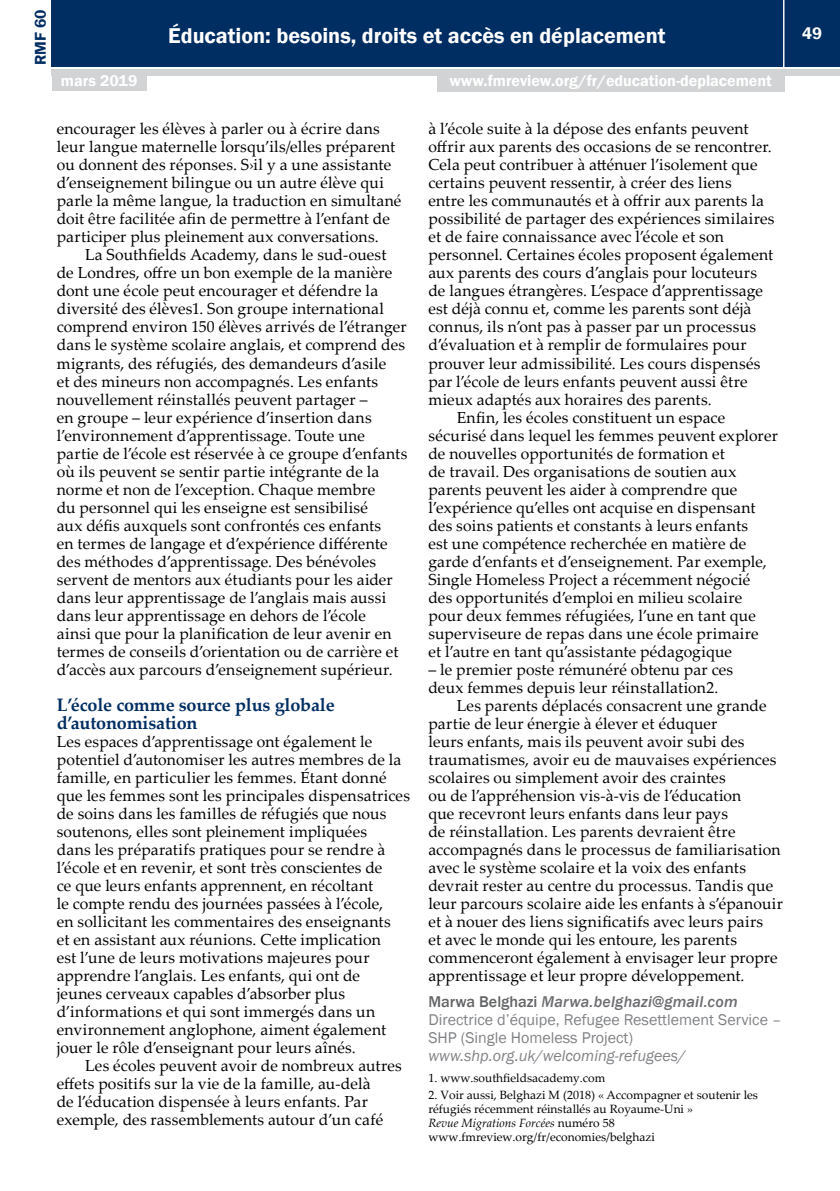
<style>
.page{position:relative;width:840px;height:1191px;background:#fff}
.page>*{position:absolute;margin:0;border:0;box-sizing:border-box;transform-origin:0 0}
.t1{font:600 22px "Franklin Gothic";color:#fff}
.t2{font:700 18px/18px "Palatino Linotype";letter-spacing:-.01em;color:#002d62}
.t3{font:600 17px "Franklin Gothic";color:#fff}
.t4{font:16px/18px "Palatino Linotype";letter-spacing:.01em;color:#000}
.t5{font:16px/18px "Franklin Gothic";color:#808285}
.t6{font:600 16px "Franklin Gothic";color:#fff}
.t7{font:italic 16px "Franklin Gothic";color:#808285}
.t8{font:600 16px "Franklin Gothic";color:#002d62}
.t9{font:12px/14px "Palatino Linotype";color:#000}
.s1{font-weight:500;color:#636466}
.s2{font-weight:500;font-style:italic;color:#6d6e71}
.s3{font-style:italic}
</style>
<div class="page">
<div style="left:52px;top:0;width:787px;height:66px;background:#002d62"></div>
<div style="left:52px;top:69px;width:787px;height:6px;background:#d1d3d4"></div>
<hr style="left:782px;top:0;width:2px;height:68px;background:#fff">
<div style="left:52px;top:73px;width:94px;height:18px;background:#d1d3d4"></div>
<div style="left:436px;top:74px;width:348px;height:18px;background:#d1d3d4"></div>
<p class="t8" style="left:31px;top:65px;width:57px;rotate:-90deg">RMF 60</p>
<h1 class="t1" style="left:168px;top:22px;width:498px">Éducation: besoins, droits et accès en déplacement</h1>
<p class="t6" style="left:61px;top:71px;width:78px">mars 2019</p>
<p class="t6" style="left:449px;top:71px;width:324px">www.fmreview.org/fr/education-deplacement</p>
<p class="t4" style="left:57px;top:119px;width:346px">encourager les élèves à parler ou à écrire dans leur langue maternelle lorsqu’ils/elles préparent ou donnent des réponses. S›il y a une assistante d’enseignement bilingue ou un autre élève qui parle la même langue, la traduction en simultané doit être facilitée afin de permettre à l’enfant de participer plus pleinement aux conversations.</p>
<p class="t4" style="left:57px;top:245px;width:352px;text-indent:28px">La Southfields Academy, dans le sud-ouest de Londres, offre un bon exemple de la manière dont une école peut encourager et défendre la diversité des élèves1. Son groupe international comprend environ 150 élèves arrivés de l’étranger dans le système scolaire anglais, et comprend des migrants, des réfugiés, des demandeurs d’asile<br>et des mineurs non accompagnés. Les enfants nouvellement réinstallés peuvent partager –<br>en groupe – leur expérience d’insertion dans l’environnement d’apprentissage. Toute une partie de l’école est réservée à ce groupe d’enfants où ils peuvent se sentir partie intégrante de la norme et non de l’exception. Chaque membre<br>du personnel qui les enseigne est sensibilisé<br>aux défis auxquels sont confrontés ces enfants<br>en termes de langage et d’expérience différente des méthodes d’apprentissage. Des bénévoles servent de mentors aux étudiants pour les aider dans leur apprentissage de l’anglais mais aussi dans leur apprentissage en dehors de l’école<br>ainsi que pour la planification de leur avenir en termes de conseils d’orientation ou de carrière et d’accès aux parcours d’enseignement supérieur.</p>
<p class="t2" style="left:57px;top:695px;width:279px">L’école comme source plus globale d’autonomisation</p>
<p class="t4" style="left:57px;top:731px;width:354px">Les espaces d’apprentissage ont également le potentiel d’autonomiser les autres membres de la famille, en particulier les femmes. Étant donné que les femmes sont les principales dispensatrices de soins dans les familles de réfugiés que nous soutenons, elles sont pleinement impliquées<br>dans les préparatifs pratiques pour se rendre à l’école et en revenir, et sont très conscientes de<br>ce que leurs enfants apprennent, en récoltant<br>le compte rendu des journées passées à l’école,<br>en sollicitant les commentaires des enseignants<br>et en assistant aux réunions. Cette implication<br>est l’une de leurs motivations majeures pour apprendre l’anglais. Les enfants, qui ont de<br>jeunes cerveaux capables d’absorber plus d’informations et qui sont immergés dans un environnement anglophone, aiment également jouer le rôle d’enseignant pour leurs aînés.</p>
<p class="t4" style="left:57px;top:1055px;width:346px;text-indent:28px">Les écoles peuvent avoir de nombreux autres effets positifs sur la vie de la famille, au-delà<br>de l’éducation dispensée à leurs enfants. Par exemple, des rassemblements autour d’un café</p>
<p class="t4" style="left:428px;top:119px;width:321px">à l’école suite à la dépose des enfants peuvent</p>
<p class="t4" style="left:428px;top:137px;width:345px">offrir aux parents des occasions de se rencontrer.</p>
<p class="t4" style="left:428px;top:155px;width:330px">Cela peut contribuer à atténuer l’isolement que</p>
<p class="t4" style="left:428px;top:173px;width:304px">certains peuvent ressentir, à créer des liens</p>
<p class="t4" style="left:428px;top:191px;width:337px">entre les communautés et à offrir aux parents la</p>
<p class="t4" style="left:428px;top:209px;width:347px">possibilité de partager des expériences similaires</p>
<p class="t4" style="left:428px;top:227px;width:297px">et de faire connaissance avec l’école et son</p>
<p class="t4" style="left:428px;top:245px;width:346px">personnel. Certaines écoles proposent également</p>
<p class="t4" style="left:428px;top:263px;width:330px">aux parents des cours d’anglais pour locuteurs</p>
<p class="t4" style="left:428px;top:281px;width:336px">de langues étrangères. L’espace d’apprentissage</p>
<p class="t4" style="left:428px;top:299px;width:324px">est déjà connu et, comme les parents sont déjà</p>
<p class="t4" style="left:428px;top:317px;width:329px">connus, ils n’ont pas à passer par un processus</p>
<p class="t4" style="left:428px;top:335px;width:320px">d’évaluation et à remplir de formulaires pour</p>
<p class="t4" style="left:428px;top:353px;width:333px">prouver leur admissibilité. Les cours dispensés</p>
<p class="t4" style="left:428px;top:371px;width:320px">par l’école de leurs enfants peuvent aussi être</p>
<p class="t4" style="left:428px;top:389px;width:284px">mieux adaptés aux horaires des parents.</p>
<p class="t4" style="left:456px;top:407px;width:270px">Enfin, les écoles constituent un espace</p>
<p class="t4" style="left:428px;top:425px;width:351px">sécurisé dans lequel les femmes peuvent explorer</p>
<p class="t4" style="left:428px;top:443px;width:298px">de nouvelles opportunités de formation et</p>
<p class="t4" style="left:428px;top:461px;width:309px">de travail. Des organisations de soutien aux</p>
<p class="t4" style="left:428px;top:479px;width:310px">parents peuvent les aider à comprendre que</p>
<p class="t4" style="left:428px;top:497px;width:328px">l’expérience qu’elles ont acquise en dispensant</p>
<p class="t4" style="left:428px;top:515px;width:321px">des soins patients et constants à leurs enfants</p>
<p class="t4" style="left:428px;top:533px;width:319px">est une compétence recherchée en matière de</p>
<p class="t4" style="left:428px;top:551px;width:339px">garde d’enfants et d’enseignement. Par exemple,</p>
<p class="t4" style="left:428px;top:569px;width:323px">Single Homeless Project a récemment négocié</p>
<p class="t4" style="left:428px;top:587px;width:315px">des opportunités d’emploi en milieu scolaire</p>
<p class="t4" style="left:428px;top:605px;width:329px">pour deux femmes réfugiées, l’une en tant que</p>
<p class="t4" style="left:428px;top:623px;width:332px">superviseure de repas dans une école primaire</p>
<p class="t4" style="left:428px;top:641px;width:305px">et l’autre en tant qu’assistante pédagogique</p>
<p class="t4" style="left:428px;top:659px;width:306px">– le premier poste rémunéré obtenu par ces</p>
<p class="t4" style="left:428px;top:677px;width:291px">deux femmes depuis leur réinstallation2.</p>
<p class="t4" style="left:456px;top:695px;width:311px">Les parents déplacés consacrent une grande</p>
<p class="t4" style="left:428px;top:713px;width:290px">partie de leur énergie à élever et éduquer</p>
<p class="t4" style="left:428px;top:731px;width:317px">leurs enfants, mais ils peuvent avoir subi des</p>
<p class="t4" style="left:428px;top:749px;width:349px">traumatismes, avoir eu de mauvaises expériences</p>
<p class="t4" style="left:428px;top:767px;width:298px">scolaires ou simplement avoir des craintes</p>
<p class="t4" style="left:428px;top:785px;width:314px">ou de l’appréhension vis-à-vis de l’éducation</p>
<p class="t4" style="left:428px;top:803px;width:301px">que recevront leurs enfants dans leur pays</p>
<p class="t4" style="left:428px;top:821px;width:308px">de réinstallation. Les parents devraient être</p>
<p class="t4" style="left:428px;top:839px;width:353px">accompagnés dans le processus de familiarisation</p>
<p class="t4" style="left:428px;top:857px;width:319px">avec le système scolaire et la voix des enfants</p>
<p class="t4" style="left:428px;top:875px;width:346px">devrait rester au centre du processus. Tandis que</p>
<p class="t4" style="left:428px;top:893px;width:356px">leur parcours scolaire aide les enfants à s’épanouir</p>
<p class="t4" style="left:428px;top:911px;width:336px">et à nouer des liens significatifs avec leurs pairs</p>
<p class="t4" style="left:428px;top:929px;width:310px">et avec le monde qui les entoure, les parents</p>
<p class="t4" style="left:428px;top:947px;width:350px">commenceront également à envisager leur propre</p>
<p class="t4" style="left:428px;top:965px;width:317px">apprentissage et leur propre développement.</p>
<p class="t5" style="left:428px;top:993px;width:354px"><span class="s1">Marwa Belghazi</span> <span class="s2">Marwa.belghazi@gmail.com<br></span>Directrice d’équipe, Refugee Resettlement Service –<br>SHP (Single Homeless Project)</p>
<p class="t7" style="left:428px;top:1046px;width:259px">www.shp.org.uk/welcoming-refugees/</p>
<p class="t9" style="left:428px;top:1070px;width:178px">1. www.southfieldsacademy.com</p>
<p class="t9" style="left:428px;top:1087px;width:331px">2. Voir aussi, Belghazi M (2018) « Accompagner et soutenir les réfugiés récemment réinstallés au Royaume-Uni »<br><span class="s3">Revue Migrations Forcées</span> numéro 58 www.fmreview.org/fr/economies/belghazi</p>
<p class="t3" style="left:801px;top:23px;width:21px">49</p>
</div>
